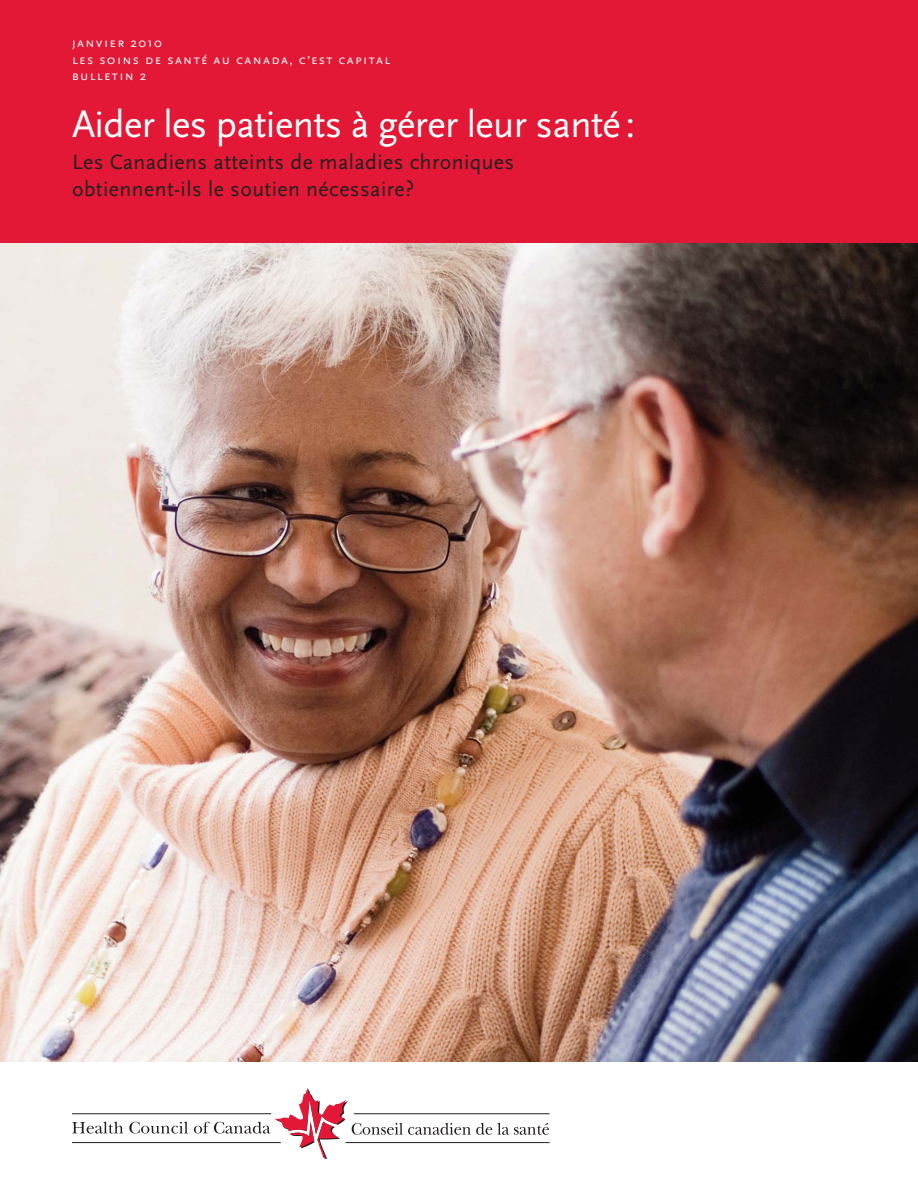
<style>
.page{position:relative;width:918px;height:1188px;background:#fff}
.page>*{position:absolute;margin:0;border:0;box-sizing:border-box;transform-origin:0 0}
.t1{font:39px "Scala Sans";letter-spacing:-.015em;color:#fff}
.t2{font:21.75px/27px "Scala Sans";letter-spacing:.02em;color:#231f20}
.t3{font:13.5px/16.5px "Scala Sans Caps";letter-spacing:.1em;color:#fff}
.s1{font-family:"Scala Sans"}
</style>
<div class="page">
<svg style="left:72px;top:1122px;width:51px;height:12px"></svg>
<svg style="left:129px;top:1122px;width:59px;height:12px"></svg>
<hr style="left:354px;top:1113px;width:196px;height:1px;background:#231f20">
<hr style="left:346px;top:1142px;width:204px;height:1px;background:#231f20">
<hr style="left:72px;top:1113px;width:199px;height:1px;background:#231f20">
<hr style="left:72px;top:1142px;width:209px;height:1px;background:#231f20">
<svg style="left:194px;top:1088px;width:355px;height:71px"></svg>
<div style="left:0;top:0;width:918px;height:252px;background:#e31836"></div>
<img style="left:0;top:243px;width:918px;height:819px">
<p class="t3" style="left:72px;top:34px;width:320px">janvier <span class="s1">2010<br></span>les soins de santé au canada, c’est capital bulletin <span class="s1">2</span></p>
<h1 class="t1" style="left:72px;top:109px;width:565px">Aider les patients à gérer leur santé:</h1>
<p class="t2" style="left:72px;top:150px;width:444px">Les Canadiens atteints de maladies chroniques obtiennent-ils le soutien nécessaire?</p>
</div>
